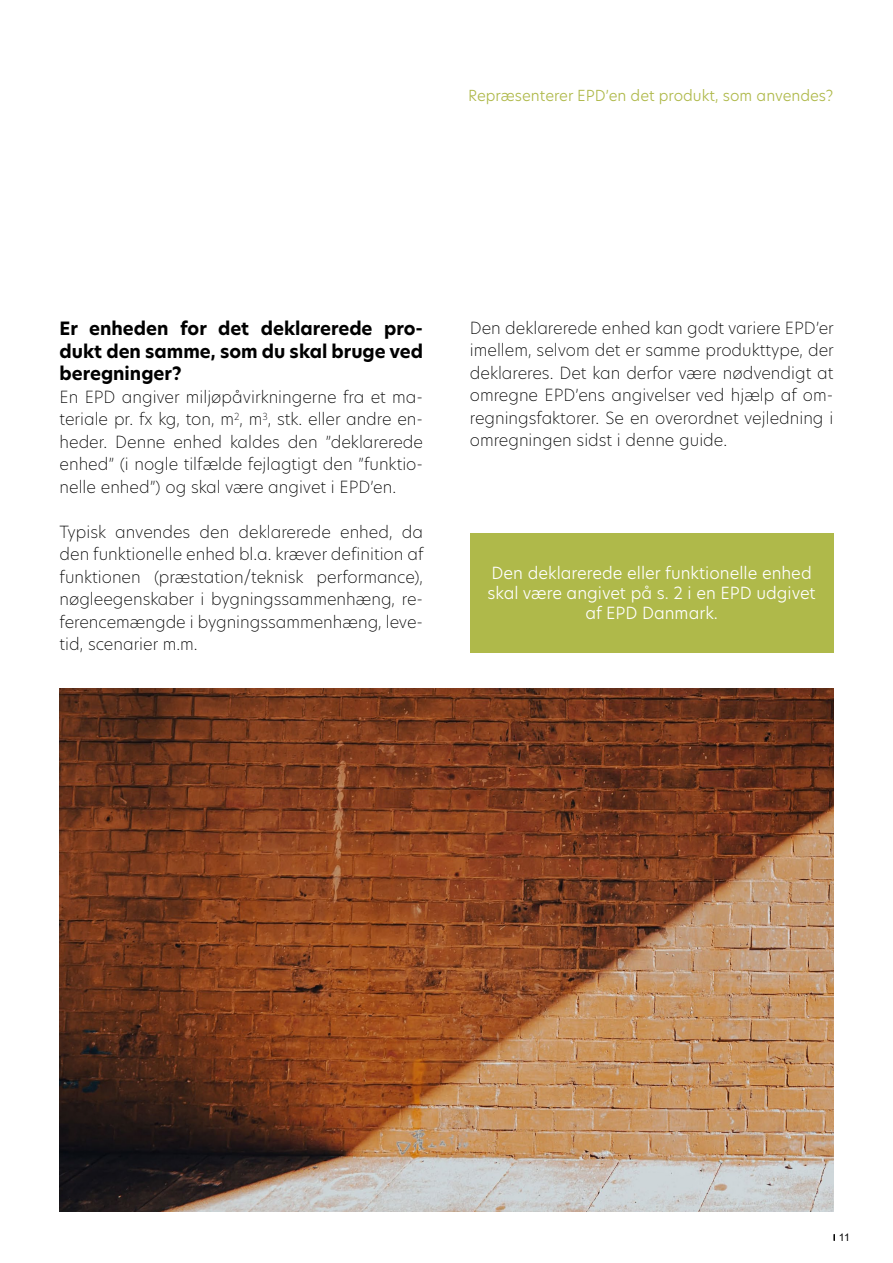
<style>
.page{position:relative;width:893px;height:1263px;background:#fff}
.page>*{position:absolute;margin:0;border:0;box-sizing:border-box;transform-origin:0 0}
.t1{font:700 18px/22.5px "Hero New";color:#000;text-align:justify}
.t2{font:200 16.5px/22.5px "Hero New";color:#000;text-align:justify}
.t3{font:300 16.5px/19.8px "Hero New";color:#fff;text-align:center}
.t4{font:300 15px "Hero New";color:#afb94a}
.t5{font:10.5px "Arial";color:#000}
</style>
<div class="page">
<svg style="left:833px;top:1234px;width:2px;height:6px"></svg>
<div style="left:470px;top:533px;width:363px;height:119px;background:#afb94a"></div>
<img style="left:60px;top:689px;width:773px;height:523px">
<p class="t4" style="left:468px;top:86px;width:367px">Repræsenterer EPD’en det produkt, som anvendes?</p>
<p class="t1" style="left:60px;top:317px;width:365px">Er enheden for det deklarerede pro&shy;dukt den samme, som du skal bruge ved beregninger?</p>
<p class="t2" style="left:60px;top:385px;width:365px">En EPD angiver miljøpåvirkningerne fra et ma&shy;teriale pr. fx kg, ton, m<sup>2</sup>, m<sup>3</sup>, stk. eller andre en&shy;heder. Denne enhed kaldes den ”deklarerede enhed” (i nogle tilfælde fejlagtigt den ”funktio&shy;nelle enhed”) og skal være angivet i EPD’en.</p>
<p class="t2" style="left:60px;top:520px;width:365px">Typisk anvendes den deklarerede enhed, da den funktionelle enhed bl.a. kræver definition af funktionen (præstation/teknisk performance), nøgleegenskaber i bygningssammenhæng, re&shy;ferencemængde i bygningssammenhæng, leve&shy;tid, scenarier m.m.</p>
<p class="t2" style="left:470px;top:316px;width:365px">Den deklarerede enhed kan godt variere EPD’er imellem, selvom det er samme produkttype, der deklareres. Det kan derfor være nødvendigt at omregne EPD’ens angivelser ved hjælp af om&shy;regningsfaktorer. Se en overordnet vejledning i omregningen sidst i denne guide.</p>
<p class="t3" style="left:488px;top:563px;width:330px">Den deklarerede eller funktionelle enhed skal være angivet på s. 2 i en EPD udgivet af EPD Danmark.</p>
<p class="t5" style="left:839px;top:1230px;width:12px">11</p>
</div>
